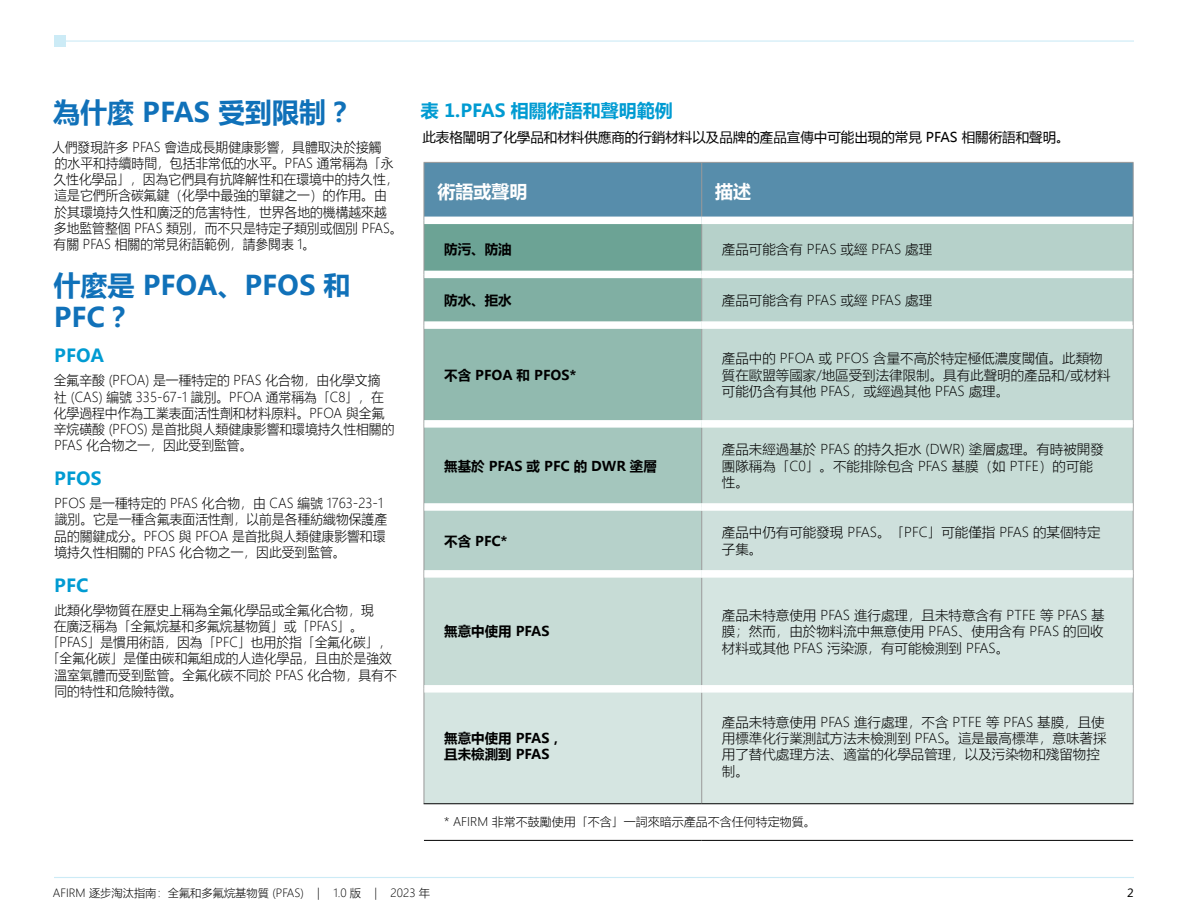
<style>
.page{position:relative;width:1188px;height:918px;background:#fff}
.page>*{position:absolute;margin:0;border:0;box-sizing:border-box;transform-origin:0 0}
.t1{font:700 27px/32.4px "Microsoft Ya Hei";color:#1071b9}
.t2{font:700 18px "Microsoft Ya Hei";color:#009bd2}
.t3{font:700 18px "Microsoft Ya Hei";color:#fff}
.t4{font:300 13.5px/16.2px "Microsoft Ya Hei";color:#000;scale:.95 1}
.t5{font:300 13.5px/16.2px "Microsoft Ya Hei";color:#000}
.t6{font:700 13.5px/16.2px "Microsoft Ya Hei";color:#000}
.t7{font:13.5px "Microsoft Ya Hei";color:#000}
.t8{font:300 12px "Microsoft Ya Hei";color:#000}
.t9{font:300 11.25px "Microsoft Ya Hei";color:#000}
.t10{font:11.25px "Microsoft Ya Hei";color:#000}
</style>
<div class="page">
<hr style="left:54px;top:877px;width:1080px;height:1px;background:#ccebf6">
<hr style="left:60px;top:40px;width:1074px;height:2px;background:#ccebf6">
<div style="left:54px;top:35px;width:11px;height:12px;background:#ccebf6"></div>
<div style="left:425px;top:163px;width:708px;height:54px;background:#578dab"></div>
<svg style="left:425px;top:224px;width:708px;height:47px;background:#99bfb5"></svg>
<div style="left:424px;top:274px;width:278px;height:51px;background:#80afa3"></div>
<div style="left:702px;top:274px;width:431px;height:51px;background:#bad4ce"></div>
<div style="left:424px;top:325px;width:278px;height:99px;background:#91baaf"></div>
<div style="left:702px;top:325px;width:431px;height:99px;background:#c2d9d3"></div>
<svg style="left:425px;top:428px;width:708px;height:142px;background:#b8d2cb"></svg>
<div style="left:702px;top:507px;width:431px;height:67px;background:#cee0dc"></div>
<svg style="left:425px;top:578px;width:708px;height:225px;background:#d1e2dd"></svg>
<div style="left:702px;top:689px;width:431px;height:115px;background:#dae8e4"></div>
<hr style="left:701px;top:163px;width:1px;height:54px;background:#999">
<hr style="left:1133px;top:163px;width:1px;height:57px;background:#999">
<hr style="left:424px;top:163px;width:1px;height:57px;background:#999">
<hr style="left:424px;top:220px;width:1px;height:54px;background:#999">
<hr style="left:701px;top:224px;width:1px;height:47px;background:#999">
<hr style="left:424px;top:274px;width:1px;height:51px;background:#999">
<hr style="left:701px;top:278px;width:1px;height:43px;background:#999">
<hr style="left:424px;top:325px;width:1px;height:99px;background:#999">
<hr style="left:701px;top:329px;width:1px;height:91px;background:#999">
<hr style="left:1133px;top:325px;width:1px;height:99px;background:#999">
<hr style="left:424px;top:424px;width:1px;height:83px;background:#999">
<hr style="left:701px;top:428px;width:1px;height:75px;background:#999">
<hr style="left:1133px;top:424px;width:1px;height:83px;background:#999">
<hr style="left:424px;top:507px;width:1px;height:67px;background:#999">
<hr style="left:701px;top:511px;width:1px;height:59px;background:#999">
<hr style="left:1133px;top:507px;width:1px;height:67px;background:#999">
<hr style="left:424px;top:574px;width:1px;height:115px;background:#999">
<hr style="left:701px;top:578px;width:1px;height:107px;background:#999">
<hr style="left:1133px;top:574px;width:1px;height:115px;background:#999">
<hr style="left:424px;top:689px;width:1px;height:114px;background:#999">
<hr style="left:701px;top:693px;width:1px;height:110px;background:#999">
<hr style="left:1133px;top:689px;width:1px;height:114px;background:#999">
<hr style="left:424px;top:803px;width:278px;height:1px;background:#000">
<hr style="left:702px;top:803px;width:432px;height:1px;background:#000">
<hr style="left:424px;top:840px;width:278px;height:1px;background:#000">
<hr style="left:702px;top:840px;width:431px;height:1px;background:#000">
<div style="left:424px;top:271px;width:278px;height:7px;background:#fff"></div>
<div style="left:702px;top:271px;width:431px;height:7px;background:#fff"></div>
<div style="left:424px;top:321px;width:278px;height:8px;background:#fff"></div>
<div style="left:702px;top:321px;width:431px;height:8px;background:#fff"></div>
<div style="left:424px;top:420px;width:278px;height:8px;background:#fff"></div>
<div style="left:702px;top:420px;width:431px;height:8px;background:#fff"></div>
<div style="left:424px;top:503px;width:278px;height:8px;background:#fff"></div>
<div style="left:702px;top:503px;width:431px;height:8px;background:#fff"></div>
<div style="left:424px;top:570px;width:278px;height:8px;background:#fff"></div>
<div style="left:702px;top:570px;width:431px;height:8px;background:#fff"></div>
<div style="left:424px;top:685px;width:278px;height:8px;background:#fff"></div>
<div style="left:702px;top:685px;width:431px;height:8px;background:#fff"></div>
<div style="left:424px;top:217px;width:278px;height:7px;background:#fff"></div>
<hr style="left:1133px;top:220px;width:1px;height:54px;background:#999">
<hr style="left:1133px;top:274px;width:1px;height:51px;background:#999">
<hr style="left:424px;top:162px;width:278px;height:1px;background:#999">
<hr style="left:702px;top:162px;width:432px;height:1px;background:#999">
<h1 class="t1" style="left:53px;top:95px;width:301px">為什麼 PFAS 受到限制？</h1>
<p class="t4" style="left:52px;top:139px;width:371px">人們發現許多 PFAS 會造成長期健康影響，具體取決於接觸<br>的水平和持續時間，包括非常低的水平。PFAS 通常稱為「永久性化學品」，因為它們具有抗降解性和在環境中的持久性，這是它們所含碳氟鍵（化學中最強的單鍵之一）的作用。由<br>於其環境持久性和廣泛的危害特性，世界各地的機構越來越<br>多地監管整個 PFAS 類別，而不只是特定子類別或個別 PFAS。有關 PFAS 相關的常見術語範例，請參閱表 1。</p>
<h1 class="t1" style="left:54px;top:268px;width:299px">什麼是 PFOA、PFOS 和<br>PFC？</h1>
<h2 class="t2" style="left:54px;top:343px;width:51px">PFOA</h2>
<p class="t4" style="left:54px;top:372px;width:360px">全氟辛酸 (PFOA) 是一種特定的 PFAS 化合物，由化學文摘社 (CAS) 編號 335-67-1 識別。PFOA 通常稱為「C8」，在化學過程中作為工業表面活性劑和材料原料。PFOA 與全氟辛烷磺酸 (PFOS) 是首批與人類健康影響和環境持久性相關的<br>PFAS 化合物之一，因此受到監管。</p>
<h2 class="t2" style="left:54px;top:466px;width:49px">PFOS</h2>
<p class="t4" style="left:54px;top:495px;width:352px">PFOS 是一種特定的 PFAS 化合物，由 CAS 編號 1763-23-1識別。它是一種含氟表面活性劑，以前是各種紡織物保護產品的關鍵成分。PFOS 與 PFOA 是首批與人類健康影響和環境持久性相關的 PFAS 化合物之一，因此受到監管。</p>
<h2 class="t2" style="left:54px;top:573px;width:35px">PFC</h2>
<p class="t4" style="left:54px;top:602px;width:338px">此類化學物質在歷史上稱為全氟化學品或全氟化合物，現</p>
<p class="t4" style="left:54px;top:618px;width:327px">在廣泛稱為「全氟烷基和多氟烷基物質」或「PFAS」。</p>
<p class="t4" style="left:47px;top:634px;width:364px">「PFAS」是慣用術語，因為「PFC」也用於指「全氟化碳」，</p>
<p class="t4" style="left:47px;top:650px;width:365px">「全氟化碳」是僅由碳和氟組成的人造化學品，且由於是強效</p>
<p class="t4" style="left:54px;top:666px;width:362px">溫室氣體而受到監管。全氟化碳不同於 PFAS 化合物，具有不</p>
<p class="t4" style="left:55px;top:683px;width:136px">同的特性和危險特徵。</p>
<h2 class="t2" style="left:421px;top:98px;width:254px">表 1.PFAS 相關術語和聲明範例</h2>
<p class="t7" style="left:422px;top:128px;width:649px">此表格闡明了化學品和材料供應商的行銷材料以及品牌的產品宣傳中可能出現的常見 PFAS 相關術語和聲明。</p>
<h2 class="t3" style="left:437px;top:179px;width:91px">術語或聲明</h2>
<h2 class="t3" style="left:715px;top:179px;width:37px">描述</h2>
<p class="t6" style="left:444px;top:241px;width:69px">防污、防油</p>
<p class="t5" style="left:722px;top:241px;width:212px">產品可能含有 PFAS 或經 PFAS 處理</p>
<p class="t6" style="left:444px;top:291px;width:69px">防水、拒水</p>
<p class="t5" style="left:722px;top:292px;width:212px">產品可能含有 PFAS 或經 PFAS 處理</p>
<p class="t6" style="left:444px;top:366px;width:134px">不含 PFOA 和 PFOS*</p>
<p class="t6" style="left:444px;top:457px;width:214px">無基於 PFAS 或 PFC 的 DWR 塗層</p>
<p class="t5" style="left:722px;top:350px;width:390px">產品中的 PFOA 或 PFOS 含量不高於特定極低濃度閾值。此類物質在歐盟等國家/地區受到法律限制。具有此聲明的產品和/或材料可能仍含有其他 PFAS，或經過其他 PFAS 處理。</p>
<p class="t5" style="left:722px;top:441px;width:383px">產品未經過基於 PFAS 的持久拒水 (DWR) 塗層處理。有時被開發團隊稱為「C0」。不能排除包含 PFAS 基膜（如 PTFE）的可能性。</p>
<p class="t6" style="left:444px;top:532px;width:65px">不含 PFC*</p>
<p class="t5" style="left:722px;top:524px;width:380px">產品中仍有可能發現 PFAS。「PFC」可能僅指 PFAS 的某個特定子集。</p>
<p class="t6" style="left:444px;top:623px;width:107px">無意中使用 PFAS</p>
<p class="t5" style="left:722px;top:607px;width:384px;text-align:justify">產品未特意使用 PFAS 進行處理，且未特意含有 PTFE 等 PFAS 基膜；然而，由於物料流中無意使用 PFAS、使用含有 PFAS 的回收材料或其他 PFAS 污染源，有可能檢測到 PFAS。</p>
<p class="t5" style="left:722px;top:714px;width:386px">產品未特意使用 PFAS 進行處理，不含 PTFE 等 PFAS 基膜，且使用標準化行業測試方法未檢測到 PFAS。這是最高標準，意味著採用了替代處理方法、適當的化學品管理，以及污染物和殘留物控制。</p>
<p class="t8" style="left:444px;top:814px;width:373px">* AFIRM 非常不鼓勵使用「不含」一詞來暗示產品不含任何特定物質。</p>
<p class="t6" style="left:444px;top:730px;width:120px">無意中使用 PFAS，且未檢測到 PFAS</p>
<p class="t9" style="left:53px;top:886px;width:379px">AFIRM 逐步淘汰指南：全氟和多氟烷基物質 (PFAS) | 1.0 版 | 2023 年</p>
<p class="t10" style="left:1127px;top:886px;width:8px">2</p>
</div>
